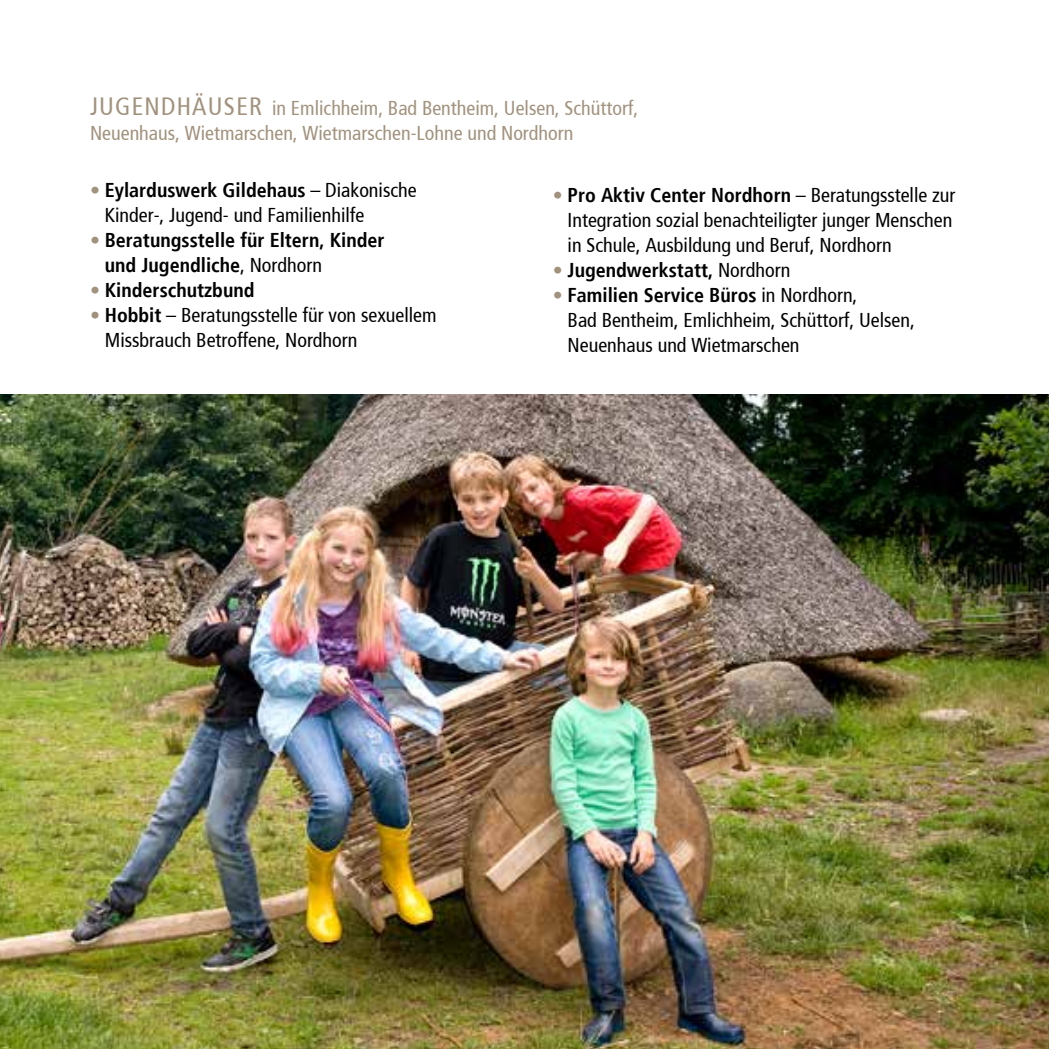
<style>
.page{position:relative;width:1049px;height:1049px;background:#fff}
.page>*{position:absolute;margin:0;border:0;box-sizing:border-box;transform-origin:0 0}
.t1{font:condensed 25px "Frutiger";color:#a1927d}
.t2{font:condensed 20px/25px "Frutiger";color:#000}
.t3{font:700 condensed 20px/25px "Frutiger";color:#000}
.t4{font:condensed 20px/25px "Frutiger";color:#a1927d}
.s1{color:#a1927d}
.s2{font-weight:700}
.s3{font-weight:400;color:#a1927d}
.s4{font-weight:400}
</style>
<div class="page">
<img style="left:0;top:395px;width:1049px;height:654px">
<p class="t1" style="left:90px;top:95px;width:25px">Jugen</p>
<p class="t1" style="left:161px;top:95px;width:61px">dhäuser</p>
<p class="t4" style="left:90px;top:97px;width:550px;text-indent:182px">in Emlichheim, Bad Bentheim, Uelsen, Schüttorf,<br>Neuenhaus, Wietmarschen, Wietmarschen-Lohne und Nordhorn</p>
<p class="t2" style="left:105px;top:179px;width:313px;text-indent:-15px"><span class="s1">•</span> <span class="s2">Eylarduswerk Gildehaus</span> – Diakonische<br>Kinder-, Jugend- und Familienhilfe</p>
<p class="t3" style="left:105px;top:229px;width:281px;text-indent:-15px"><span class="s3">•</span> Beratungsstelle für Eltern, Kinder und Jugendliche<span class="s4">, Nordhorn</span></p>
<p class="t3" style="left:90px;top:279px;width:166px"><span class="s3">•</span> Kinderschutzbund</p>
<p class="t2" style="left:105px;top:304px;width:333px;text-indent:-15px"><span class="s1">•</span> <span class="s2">Hobbit</span> – Beratungsstelle für von sexuellem<br>Missbrauch Betroffene, Nordhorn</p>
<p class="t2" style="left:568px;top:184px;width:389px;text-indent:-15px"><span class="s1">•</span> <span class="s2">Pro Aktiv Center Nordhorn</span> – Beratungsstelle zur<br>Integration sozial benachteiligter junger Menschen in Schule, Ausbildung und Beruf, Nordhorn</p>
<p class="t3" style="left:553px;top:259px;width:239px"><span class="s3">•</span> Jugendwerkstatt, <span class="s4">Nordhorn</span></p>
<p class="t2" style="left:568px;top:284px;width:349px;text-indent:-15px"><span class="s1">•</span> <span class="s2">Familien Service Büros</span> in Nordhorn,<br>Bad Bentheim, Emlichheim, Schüttorf, Uelsen,<br>Neuenhaus und Wietmarschen</p>
</div>
